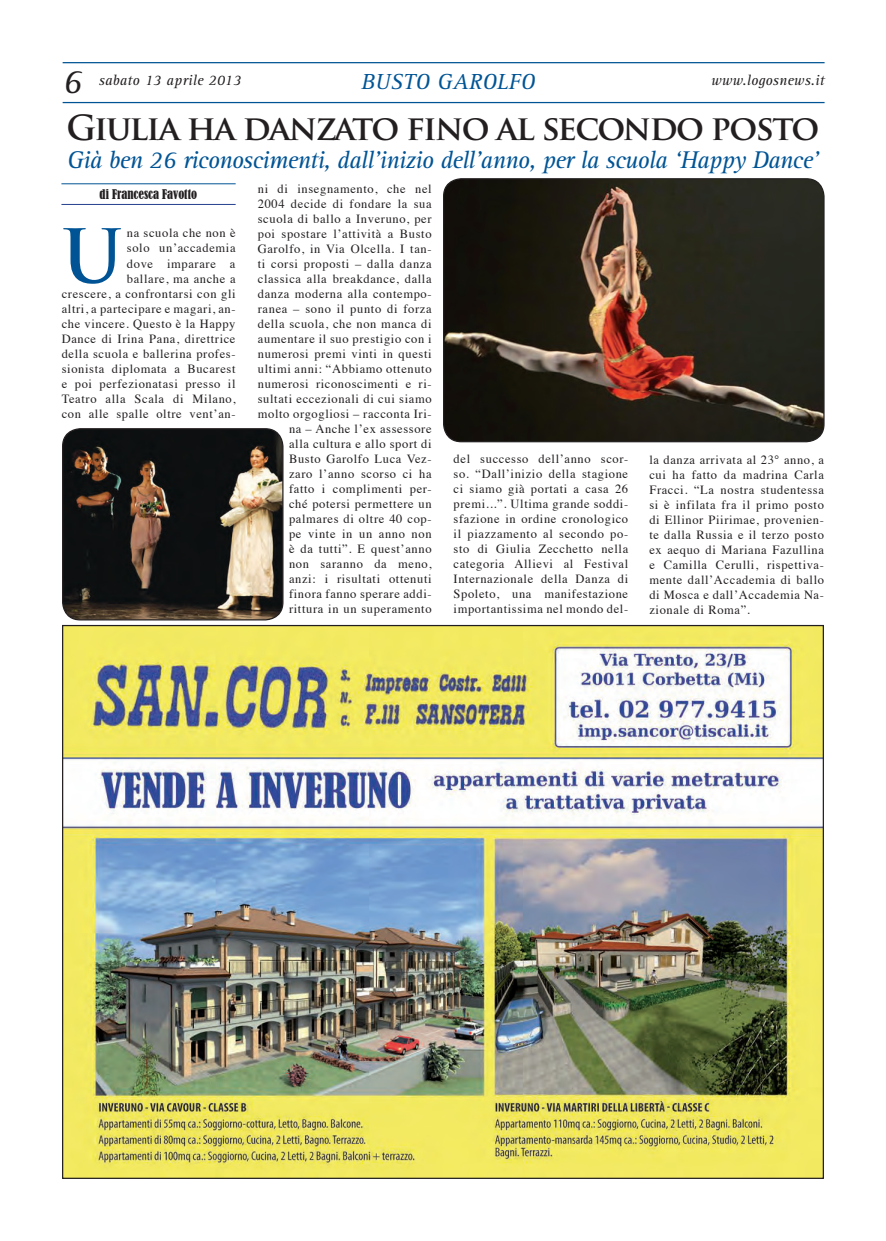
<style>
.page{position:relative;width:886px;height:1241px;background:#fff}
.page>*{position:absolute;margin:0;border:0;box-sizing:border-box;transform-origin:0 0}
.t1{font:700 72.25px "Trajan Pro";color:#005495}
.t2{font:italic 35px "Rotis Serif";color:#231f20}
.t3{font:700 33.75px "Trajan Pro";letter-spacing:-.05em;color:#231f20}
.t4{font:italic 25px "Rotis Serif";letter-spacing:-.03em;color:#005495}
.t5{font:italic 22.5px "Rotis Serif";letter-spacing:.01em;color:#005495}
.t6{font:italic 15px "Rotis Serif";letter-spacing:.01em;color:#231f20}
.t7{font:12.5px/15px "Times";letter-spacing:.05em;color:#231f20;text-align:right}
.t8{font:condensed 12.5px "Bernard";color:#231f20}
</style>
<div class="page">
<img style="left:64px;top:627px;width:758px;height:549px">
<img style="left:444px;top:179px;width:380px;height:262px">
<div style="left:443px;top:178px;width:381px;height:264px;border:1px solid #231f20;border-radius:18px"></div>
<hr style="left:63px;top:102px;width:761px;height:1px;background:#005495">
<hr style="left:63px;top:62px;width:761px;height:1px;background:#005495">
<img style="left:63px;top:428px;width:220px;height:191px">
<div style="left:62px;top:428px;width:221px;height:192px;border:1px solid #231f20;border-radius:18px"></div>
<hr style="left:61px;top:183px;width:175px;height:1px;background:#005495">
<hr style="left:61px;top:204px;width:175px;height:1px;background:#253f8e">
<p class="t2" style="left:63px;top:62px;width:21px">6</p>
<p class="t6" style="left:99px;top:72px;width:144px">sabato 13 aprile 2013</p>
<p class="t5" style="left:361px;top:68px;width:175px">BUSTO GAROLFO</p>
<p class="t6" style="left:711px;top:72px;width:115px">www.logosnews.it</p>
<p class="t3" style="left:66px;top:107px;width:754px">Giulia ha danzato fino al secondo posto</p>
<p class="t4" style="left:67px;top:146px;width:754px">Già ben 26 riconoscimenti, dall’inizio dell’anno, per la scuola ‘Happy Dance’</p>
<p class="t8" style="left:100px;top:186px;width:99px">di Francesca Favotto</p>
<p class="t1" style="left:62px;top:211px;width:63px">U</p>
<p class="t7" style="left:62px;top:225px;width:175px">na scuola che non è<br>solo un’accademia<br>dove imparare a<br>ballare, ma anche a<br>crescere, a confrontarsi con gli altri, a partecipare e magari, an&shy;che vincere. Questo è la Happy<br>Dance di Irina Pana, direttrice della scuola e ballerina profes&shy;sionista diplomata a Bucarest e poi perfezionatasi presso il<br>Teatro alla Scala di Milano, con alle spalle oltre vent’an-</p>
<p class="t7" style="left:258px;top:180px;width:175px">ni di insegnamento, che nel<br>2004 decide di fondare la sua scuola di ballo a Inveruno, per poi spostare l’attività a Busto<br>Garolfo, in Via Olcella. I tan&shy;ti corsi proposti – dalla danza classica alla breakdance, dalla danza moderna alla contempo&shy;ranea – sono il punto di forza della scuola, che non manca di aumentare il suo prestigio con i numerosi premi vinti in questi ultimi anni: “Abbiamo ottenuto numerosi riconoscimenti e ri&shy;sultati eccezionali di cui siamo molto orgogliosi – racconta Iri&shy;na – Anche l’ex assessore<br>alla cultura e allo sport di<br>Busto Garolfo Luca Vez-<br>zaro l’anno scorso ci ha<br>fatto i complimenti per-<br>ché potersi permettere un palmares di oltre 40 cop-<br>pe vinte in un anno non<br>è da tutti”. E quest’anno<br>non saranno da meno,<br>anzi: i risultati ottenuti finora fanno sperare addi&shy;rittura in un superamento</p>
<p class="t7" style="left:454px;top:450px;width:176px;text-align:justify">del successo dell’anno scor&shy;so. “Dall’inizio della stagione ci siamo già portati a casa 26 premi...”. Ultima grande soddi&shy;sfazione in ordine cronologico il piazzamento al secondo po&shy;sto di Giulia Zecchetto nella categoria Allievi al Festival Internazionale della Danza di Spoleto, una manifestazione importantissima nel mondo del-</p>
<p class="t7" style="left:649px;top:450px;width:176px;text-align:justify">la danza arrivata al 23° anno, a cui ha fatto da madrina Carla Fracci. “La nostra studentessa si è infilata fra il primo posto di Ellinor Piirimae, provenien&shy;te dalla Russia e il terzo posto ex aequo di Mariana Fazullina e Camilla Cerulli, rispettiva&shy;mente dall’Accademia di ballo di Mosca e dall’Accademia Na&shy;zionale di Roma”.</p>
</div>
